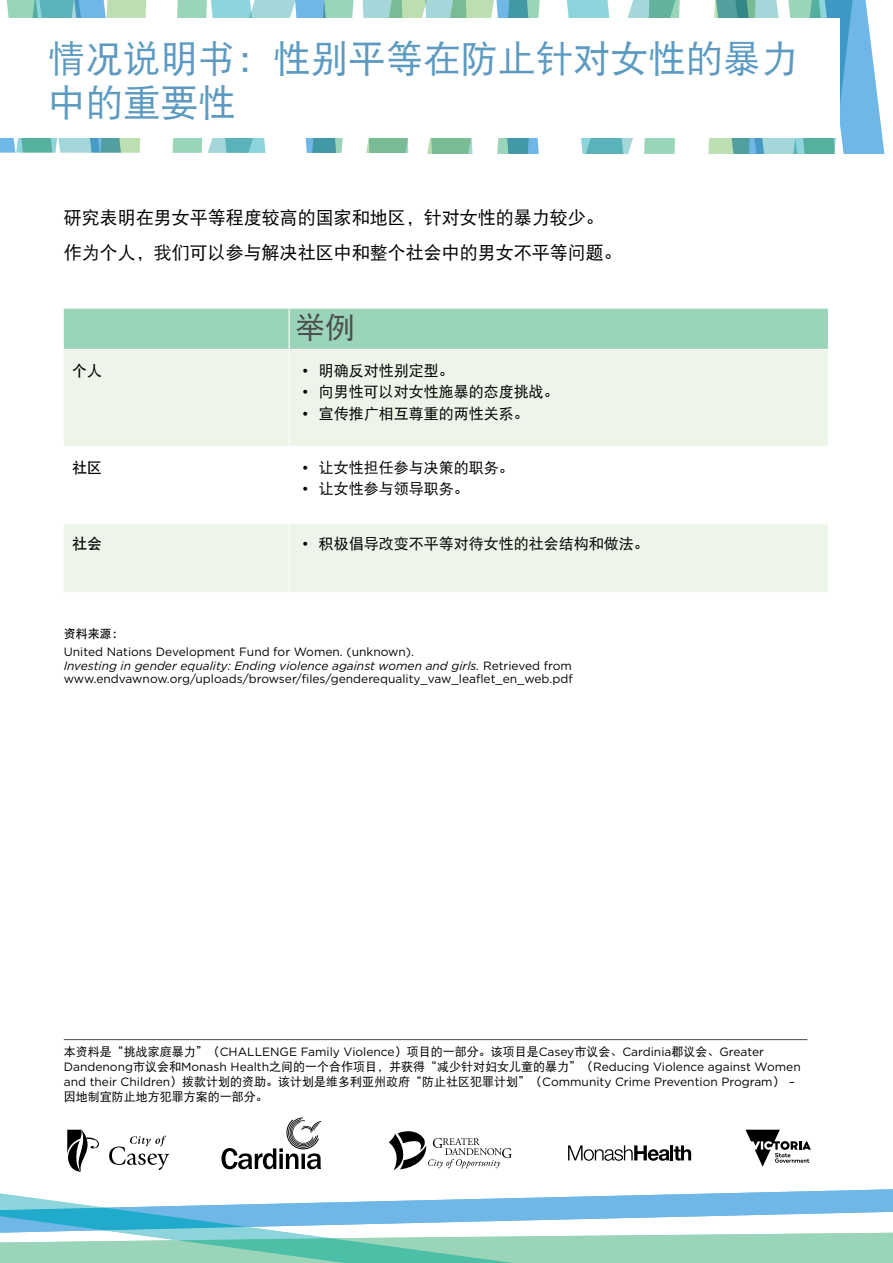
<style>
.page{position:relative;width:893px;height:1263px;background:#fff}
.page>*{position:absolute;margin:0;border:0;box-sizing:border-box;transform-origin:0 0}
.t1{font:37.5px/43.5px "DFP Hei W5";color:#5c9ac1}
.t2{font:30px "DFP Hei W5";color:#4d4d4f}
.t3{font:18px/35.2px "DFP Hei W5";color:#000}
.t4{font:15px "DFP Hei W5";color:#000}
.t5{font:15px "DFP Hei W7";color:#000}
.t6{font:12px/13.5px "Gotham";color:#000}
.t7{font:12px "DFP Hei W5";color:#000}
.t8{font:12px "DFP Hei W7";color:#000}
.s1{font-family:"Gotham"}
.s2{font-style:italic}
.s3{font-family:"DFP Hei W5"}
</style>
<div class="page">
<svg style="left:0;top:0;width:885px;height:153px"></svg>
<div style="left:0;top:18px;width:840px;height:119px;background:#fff"></div>
<svg style="left:0;top:1189px;width:893px;height:74px"></svg>
<div style="left:64px;top:309px;width:764px;height:40px;background:#9ad4b9"></div>
<div style="left:64px;top:350px;width:764px;height:96px;background:#ecf5e8"></div>
<div style="left:64px;top:524px;width:764px;height:68px;background:#ecf5e8"></div>
<hr style="left:289px;top:350px;width:1px;height:96px;background:#fff">
<hr style="left:289px;top:524px;width:1px;height:68px;background:#fff">
<hr style="left:289px;top:309px;width:1px;height:40px;background:#fff">
<hr style="left:64px;top:1039px;width:743px;height:1px;background:#4d4d4f">
<svg style="left:109px;top:1136px;width:60px;height:34px"></svg>
<svg style="left:67px;top:1130px;width:32px;height:42px"></svg>
<svg style="left:568px;top:1145px;width:123px;height:16px"></svg>
<svg style="left:389px;top:1131px;width:123px;height:39px"></svg>
<svg style="left:745px;top:1130px;width:66px;height:37px"></svg>
<svg style="left:221px;top:1117px;width:100px;height:52px"></svg>
<h1 class="t1" style="left:48px;top:36px;width:751px">情况说明书：性别平等在防止针对女性的暴力中的重要性</h1>
<h3 class="t3" style="left:64px;top:199px;width:560px">研究表明在男女平等程度较高的国家和地区，针对女性的暴力较少。作为个人，我们可以参与解决社区中和整个社会中的男女不平等问题。</h3>
<h2 class="t2" style="left:295px;top:311px;width:61px">举例</h2>
<p class="t5" style="left:72px;top:362px;width:31px">个人</p>
<p class="t4" style="left:302px;top:362px;width:154px"><span class="s1">•</span> 明确反对性别定型。</p>
<p class="t4" style="left:302px;top:384px;width:259px"><span class="s1">•</span> 向男性可以对女性施暴的态度挑战。</p>
<p class="t4" style="left:302px;top:405px;width:229px"><span class="s1">•</span> 宣传推广相互尊重的两性关系。</p>
<p class="t5" style="left:72px;top:459px;width:31px">社区</p>
<p class="t4" style="left:302px;top:459px;width:214px"><span class="s1">•</span> 让女性担任参与决策的职务。</p>
<p class="t4" style="left:302px;top:481px;width:169px"><span class="s1">•</span> 让女性参与领导职务。</p>
<p class="t5" style="left:72px;top:536px;width:31px">社会</p>
<p class="t4" style="left:302px;top:536px;width:349px"><span class="s1">•</span> 积极倡导改变不平等对待女性的社会结构和做法。</p>
<p class="t8" style="left:64px;top:627px;width:61px">资料来源：</p>
<p class="t6" style="left:64px;top:645px;width:510px">United Nations Development Fund for Women. (unknown).<br><span class="s2">Investing in gender equality: Ending violence against women and girls.</span> Retrieved from www.endvawnow.org/uploads/browser/files/genderequality_vaw_leaflet_en_web.pdf</p>
<p class="t6" style="left:64px;top:1044px;width:738px;line-height:15px"><span class="s3">本资料是“挑战家庭暴力”（</span>CHALLENGE Family Violence<span class="s3">）项目的一部分。该项目是</span>Casey<span class="s3">市议会、</span>Cardinia<span class="s3">郡议会、</span>Greater<br>Dandenong<span class="s3">市议会和</span>Monash Health<span class="s3">之间的一个合作项目，并获得“减少针对妇女儿童的暴力”（</span>Reducing Violence against Women and their Children<span class="s3">）拨款计划的资助。该计划是维多利亚州政府“防止社区犯罪计划”（</span>Community Crime Prevention Program<span class="s3">）</span> –</p>
<p class="t7" style="left:64px;top:1090px;width:205px">因地制宜防止地方犯罪方案的一部分。</p>
</div>
